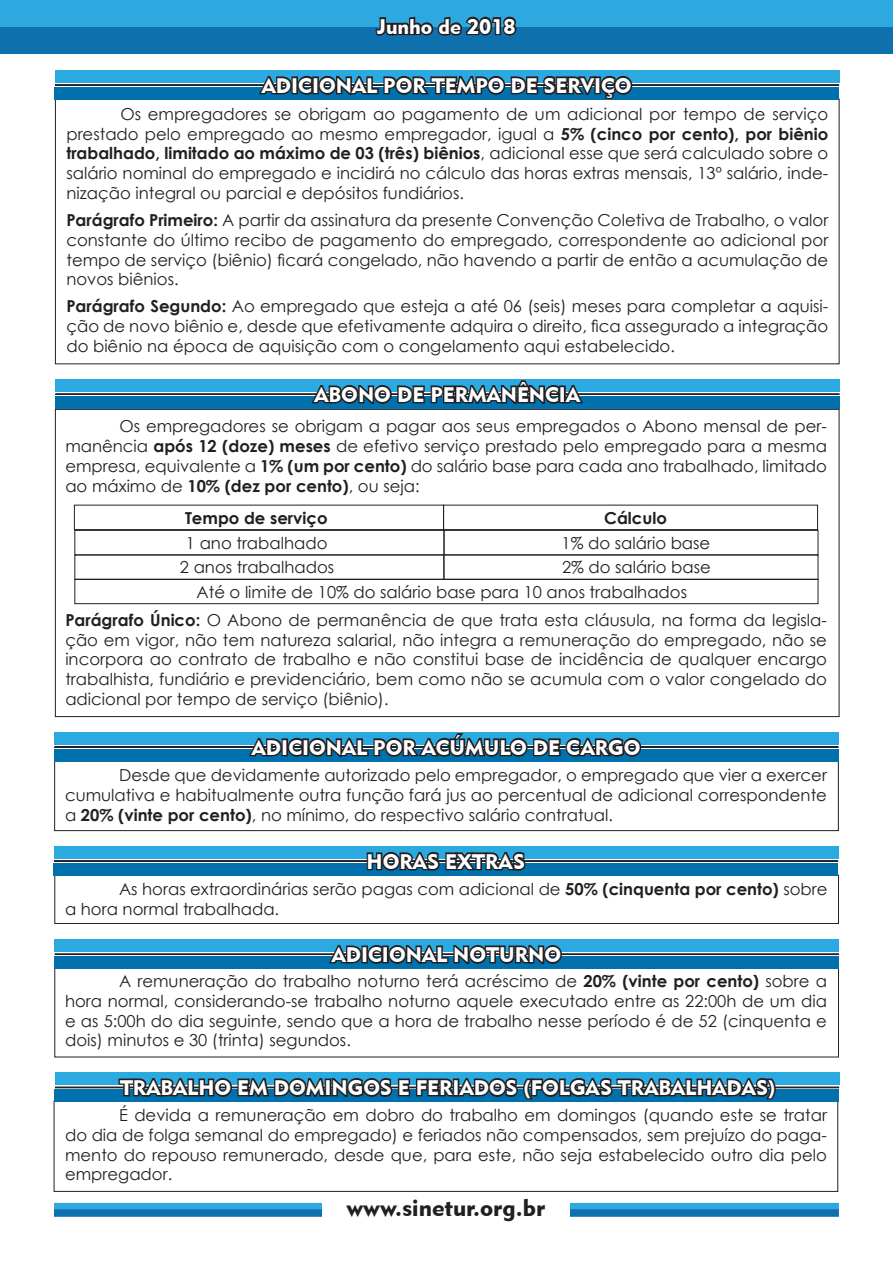
<style>
.page{position:relative;width:893px;height:1263px;background:#fff}
.page>*{position:absolute;margin:0;border:0;box-sizing:border-box;transform-origin:0 0}
.t1{font:24px "Geometric 415 BT Black A";color:#231f20}
.t2{font:21px "Geometric 415 BT Black A";color:#fff}
.t3{font:16.5px/19.8px "Century Gothic";color:#231f20;text-align:justify}
.t4{font:700 16.5px "Century Gothic";color:#231f20}
.s1{font-weight:700}
</style>
<div class="page">
<div style="left:74px;top:530px;width:370px;height:25px;border:1px solid #231f20"></div>
<div style="left:444px;top:530px;width:374px;height:25px;border:1px solid #231f20"></div>
<div style="left:74px;top:505px;width:370px;height:25px;border:1px solid #231f20"></div>
<div style="left:443px;top:505px;width:375px;height:25px;border:1px solid #231f20"></div>
<div style="left:74px;top:579px;width:744px;height:25px;border:1px solid #231f20"></div>
<div style="left:54px;top:761px;width:785px;height:70px;border:1px solid #231f20"></div>
<div style="left:54px;top:875px;width:785px;height:49px;border:1px solid #231f20"></div>
<div style="left:54px;top:1101px;width:784px;height:91px;border:1px solid #231f20"></div>
<div style="left:0;top:0;width:893px;height:28px;background:#2da9e0"></div>
<div style="left:0;top:28px;width:893px;height:26px;background:#0f70ae"></div>
<svg style="left:374px;top:16px;width:145px;height:20px"></svg>
<div style="left:54px;top:1203px;width:785px;height:7px;background:#2da9e0"></div>
<div style="left:54px;top:1209px;width:785px;height:8px;background:#0f70ae"></div>
<div style="left:322px;top:1198px;width:247px;height:23px;background:#fff"></div>
<div style="left:55px;top:87px;width:784px;height:13px;background:#0071ad"></div>
<div style="left:55px;top:70px;width:784px;height:13px;background:#2baae1"></div>
<div style="left:55px;top:84px;width:784px;height:2px;border:1px solid #231f20"></div>
<svg style="left:256px;top:75px;width:378px;height:25px"></svg>
<div style="left:55px;top:396px;width:784px;height:13px;background:#0071ad"></div>
<div style="left:55px;top:379px;width:785px;height:13px;background:#2baae1"></div>
<div style="left:55px;top:393px;width:784px;height:2px;border:1px solid #231f20"></div>
<svg style="left:309px;top:380px;width:276px;height:24px"></svg>
<div style="left:54px;top:749px;width:784px;height:13px;background:#0071ad"></div>
<div style="left:54px;top:732px;width:785px;height:13px;background:#2baae1"></div>
<div style="left:54px;top:746px;width:784px;height:2px;border:1px solid #231f20"></div>
<svg style="left:246px;top:733px;width:397px;height:24px"></svg>
<div style="left:54px;top:863px;width:784px;height:13px;background:#0071ad"></div>
<div style="left:54px;top:846px;width:784px;height:13px;background:#2baae1"></div>
<div style="left:54px;top:860px;width:784px;height:2px;border:1px solid #231f20"></div>
<svg style="left:365px;top:851px;width:163px;height:20px"></svg>
<div style="left:54px;top:956px;width:785px;height:13px;background:#0071ad"></div>
<div style="left:55px;top:939px;width:784px;height:13px;background:#2baae1"></div>
<div style="left:55px;top:953px;width:784px;height:2px;border:1px solid #231f20"></div>
<svg style="left:326px;top:945px;width:238px;height:19px"></svg>
<div style="left:55px;top:1089px;width:784px;height:13px;background:#0071ad"></div>
<div style="left:55px;top:1072px;width:784px;height:13px;background:#2baae1"></div>
<div style="left:55px;top:1087px;width:784px;height:1px;border:1px solid #231f20"></div>
<svg style="left:117px;top:1078px;width:661px;height:22px"></svg>
<p class="t2" style="left:377px;top:13px;width:140px">Junho de 2018</p>
<p class="t2" style="left:262px;top:73px;width:371px">ADICIONAL POR TEMPO DE SERVIÇO</p>
<p class="t3" style="left:66px;top:104px;width:763px;text-indent:54px">Os empregadores se obrigam ao pagamento de um adicional por tempo de serviço prestado pelo empregado ao mesmo empregador, igual a <span class="s1">5% (cinco por cento), por biênio trabalhado, limitado ao máximo de 03 (três) biênios</span>, adicional esse que será calculado sobre o salário nominal do empregado e incidirá no cálculo das horas extras mensais, 13º salário, inde&shy;nização integral ou parcial e depósitos fundiários.</p>
<p class="t3" style="left:66px;top:210px;width:763px"><span class="s1">Parágrafo Primeiro:</span> A partir da assinatura da presente Convenção Coletiva de Trabalho, o valor constante do último recibo de pagamento do empregado, correspondente ao adicional por tempo de serviço (biênio) ficará congelado, não havendo a partir de então a acumulação de novos biênios.</p>
<p class="t3" style="left:66px;top:296px;width:763px"><span class="s1">Parágrafo Segundo:</span> Ao empregado que esteja a até 06 (seis) meses para completar a aquisi&shy;ção de novo biênio e, desde que efetivamente adquira o direito, fica assegurado a integração do biênio na época de aquisição com o congelamento aqui estabelecido.</p>
<p class="t2" style="left:314px;top:382px;width:267px">ABONO DE PERMANÊNCIA</p>
<p class="t3" style="left:65px;top:416px;width:763px;text-indent:54px">Os empregadores se obrigam a pagar aos seus empregados o Abono mensal de per&shy;manência <span class="s1">após 12 (doze) meses</span> de efetivo serviço prestado pelo empregado para a mesma empresa, equivalente a <span class="s1">1% (um por cento)</span> do salário base para cada ano trabalhado, limitado ao máximo de <span class="s1">10% (dez por cento)</span>, ou seja:</p>
<p class="t4" style="left:185px;top:505px;width:144px">Tempo de serviço</p>
<p class="t4" style="left:604px;top:505px;width:64px">Cálculo</p>
<p class="t3" style="left:186px;top:533px;width:143px">1 ano trabalhado</p>
<p class="t3" style="left:562px;top:533px;width:150px">1% do salário base</p>
<p class="t3" style="left:180px;top:557px;width:156px">2 anos trabalhados</p>
<p class="t3" style="left:562px;top:557px;width:150px">2% do salário base</p>
<p class="t3" style="left:197px;top:581px;width:492px">Até o limite de 10% do salário base para 10 anos trabalhados</p>
<p class="t3" style="left:65px;top:610px;width:763px"><span class="s1">Parágrafo Único:</span> O Abono de permanência de que trata esta cláusula, na forma da legisla&shy;ção em vigor, não tem natureza salarial, não integra a remuneração do empregado, não se incorpora ao contrato de trabalho e não constitui base de incidência de qualquer encargo trabalhista, fundiário e previdenciário, bem como não se acumula com o valor congelado do adicional por tempo de serviço (biênio).</p>
<p class="t2" style="left:252px;top:734px;width:390px">ADICIONAL POR ACÚMULO DE CARGO</p>
<p class="t3" style="left:65px;top:765px;width:763px;text-indent:54px">Desde que devidamente autorizado pelo empregador, o empregado que vier a exercer cumulativa e habitualmente outra função fará jus ao percentual de adicional correspondente a <span class="s1">20% (vinte por cento)</span>, no mínimo, do respectivo salário contratual.</p>
<p class="t2" style="left:366px;top:848px;width:160px">HORAS EXTRAS</p>
<p class="t3" style="left:65px;top:879px;width:764px;text-indent:54px">As horas extraordinárias serão pagas com adicional de <span class="s1">50% (cinquenta por cento)</span> sobre a hora normal trabalhada.</p>
<p class="t2" style="left:332px;top:942px;width:231px">ADICIONAL NOTURNO</p>
<p class="t3" style="left:65px;top:971px;width:763px;text-indent:54px">A remuneração do trabalho noturno terá acréscimo de <span class="s1">20% (vinte por cento)</span> sobre a hora normal, considerando-se trabalho noturno aquele executado entre as 22:00h de um dia e as 5:00h do dia seguinte, sendo que a hora de trabalho nesse período é de 52 (cinquenta e dois) minutos e 30 (trinta) segundos.</p>
<p class="t2" style="left:120px;top:1075px;width:657px">TRABALHO EM DOMINGOS E FERIADOS (FOLGAS TRABALHADAS)</p>
<p class="t3" style="left:65px;top:1105px;width:763px;text-indent:54px">É devida a remuneração em dobro do trabalho em domingos (quando este se tratar do dia de folga semanal do empregado) e feriados não compensados, sem prejuízo do paga&shy;mento do repouso remunerado, desde que, para este, não seja estabelecido outro dia pelo empregador.</p>
<p class="t1" style="left:346px;top:1193px;width:200px">www.sinetur.org.br</p>
</div>
